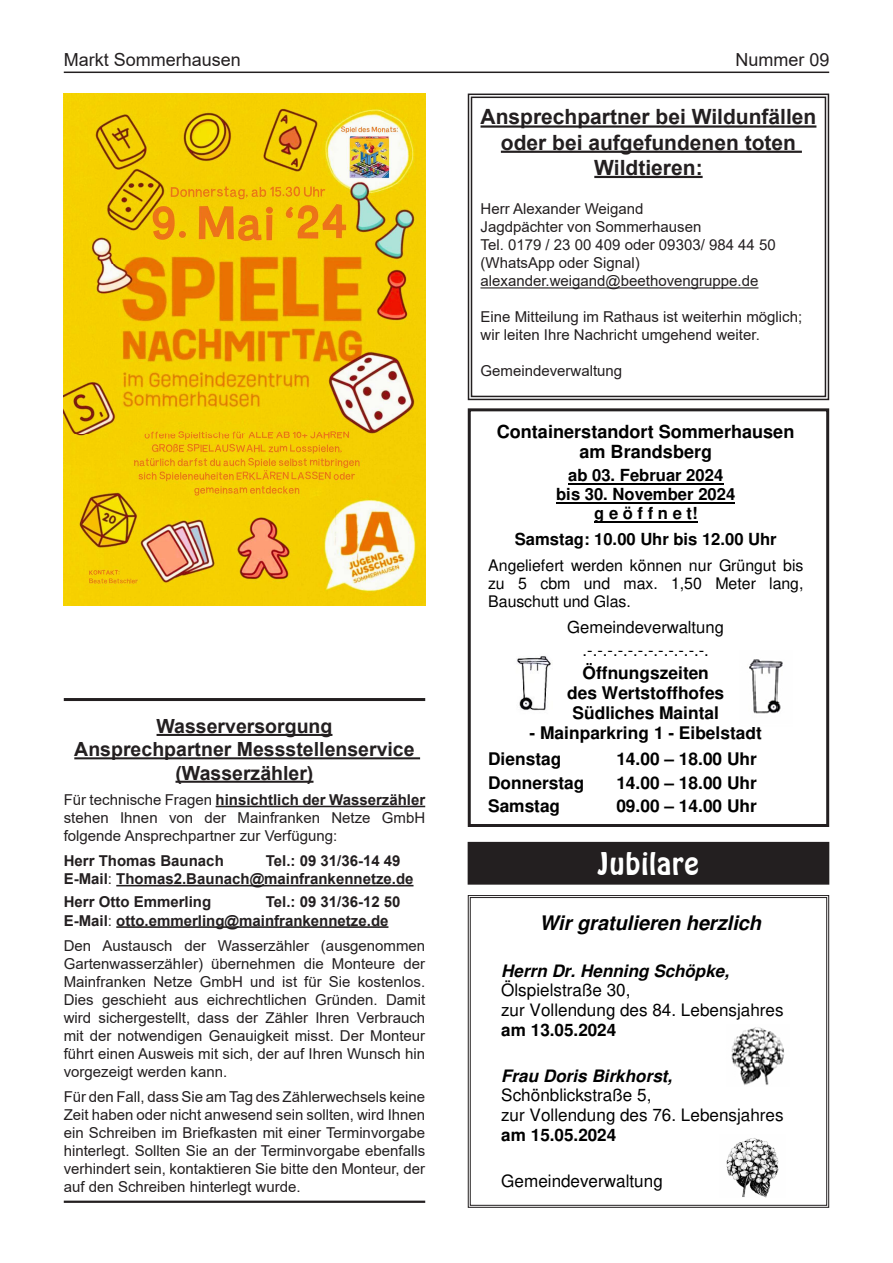
<style>
.page{position:relative;width:893px;height:1263px;background:#fff}
.page>*{position:absolute;margin:0;border:0;box-sizing:border-box;transform-origin:0 0}
.t1{font:30px "Hobo BT";color:#fff}
.t2{font:700 21px/25.2px "Arial";color:#231f20;text-align:center}
.t3{font:italic 700 19.95px "Helvetica";color:#000}
.t4{font:700 19.5px/23.4px "Arial";color:#231f20;text-align:center}
.t5{font:700 18.15px/20.9px "Helvetica";color:#000;text-align:center}
.t6{font:18px "Arial";color:#231f20}
.t7{font:700 17.4px/20px "Helvetica";letter-spacing:-.005em;color:#000;text-align:center}
.t8{font:17.1px/19.6px "Helvetica";letter-spacing:.005em;color:#000}
.t9{font:700 17.1px/19.6px "Helvetica";letter-spacing:.005em;color:#000}
.t10{font:italic 700 17.1px "Helvetica";color:#000}
.t11{font:700 16.65px/19px "Helvetica";color:#000;text-align:center}
.t12{font:16.65px/22.6px "Helvetica";color:#000;text-align:center}
.t13{font:15.9px/18.1px "Helvetica";color:#000;text-align:justify}
.t14{font:15px/18px "Arial";color:#231f20;text-align:justify}
.t15{font:700 15px/18px "Arial";color:#231f20}
.s1{font-weight:700}
.s2{font-weight:400}
</style>
<div class="page">
<hr style="left:64px;top:72px;width:765px;height:1px;background:#231f20">
<img style="left:64px;top:94px;width:361px;height:511px">
<svg style="left:467px;top:93px;width:363px;height:308px"></svg>
<div style="left:471px;top:97px;width:355px;height:300px;border:1px solid #231f20"></div>
<hr style="left:568px;top:483px;width:155px;height:2px;background:#000">
<hr style="left:556px;top:502px;width:179px;height:2px;background:#000">
<hr style="left:594px;top:521px;width:103px;height:2px;background:#000">
<img style="left:517px;top:656px;width:34px;height:55px">
<img style="left:749px;top:659px;width:34px;height:55px">
<hr style="left:157px;top:734px;width:175px;height:2px;background:#231f20">
<hr style="left:74px;top:757px;width:346px;height:2px;background:#231f20">
<hr style="left:175px;top:781px;width:138px;height:2px;background:#231f20">
<hr style="left:216px;top:806px;width:209px;height:1px;background:#231f20">
<hr style="left:116px;top:885px;width:297px;height:1px;background:#231f20">
<hr style="left:116px;top:926px;width:272px;height:2px;background:#231f20">
<hr style="left:64px;top:1200px;width:361px;height:3px;background:#231f20">
<svg style="left:467px;top:895px;width:363px;height:313px"></svg>
<div style="left:470px;top:897px;width:357px;height:309px;border:1px solid #231f20"></div>
<div style="left:468px;top:842px;width:361px;height:42px;background:#231f20"></div>
<div style="left:468px;top:408px;width:361px;height:419px;border:3px solid #231f20"></div>
<hr style="left:64px;top:698px;width:361px;height:3px;background:#231f20">
<p class="t6" style="left:64px;top:48px;width:179px">Markt Sommerhausen</p>
<p class="t6" style="left:735px;top:48px;width:96px">Nummer 09</p>
<h3 class="t4" style="left:74px;top:714px;width:342px">Wasserversorgung<br>Ansprechpartner Messstellenservice (Wasserzähler)</h3>
<p class="t14" style="left:64px;top:790px;width:363px">Für technische Fragen <span class="s1">hinsichtlich der Wasserzähler </span>stehen Ihnen von der Mainfranken Netze GmbH folgende Ansprechpartner zur Verfügung:</p>
<p class="t15" style="left:64px;top:852px;width:162px">Herr Thomas Baunach</p>
<p class="t15" style="left:64px;top:852px;width:351px;text-indent:202px">Tel.: 09 31/36-14 49<br>E-Mail<span class="s2">:</span> Thomas2.Baunach@mainfrankennetze.de</p>
<p class="t15" style="left:64px;top:893px;width:149px">Herr Otto Emmerling</p>
<p class="t15" style="left:64px;top:893px;width:338px;text-indent:202px">Tel.: 09 31/36-12 50<br>E-Mail<span class="s2">:</span> otto.emmerling@mainfrankennetze.de</p>
<p class="t14" style="left:64px;top:936px;width:363px">Den Austausch der Wasserzähler (ausgenommen Gartenwasserzähler) übernehmen die Monteure der Mainfranken Netze GmbH und ist für Sie kostenlos.<br>Dies geschieht aus eichrechtlichen Gründen. Damit wird sichergestellt, dass der Zähler Ihren Verbrauch mit der notwendigen Genauigkeit misst. Der Monteur führt einen Ausweis mit sich, der auf Ihren Wunsch hin vorgezeigt werden kann.</p>
<p class="t14" style="left:64px;top:1087px;width:363px">Für den Fall, dass Sie am Tag des Zählerwechsels keine Zeit haben oder nicht anwesend sein sollten, wird Ihnen ein Schreiben im Briefkasten mit einer Terminvorgabe hinterlegt. Sollten Sie an der Terminvorgabe ebenfalls verhindert sein, kontaktieren Sie bitte den Monteur, der auf den Schreiben hinterlegt wurde.</p>
<h2 class="t2" style="left:480px;top:105px;width:337px">Ansprechpartner bei Wildunfällen oder bei aufgefundenen toten<br>Wildtieren:</h2>
<p class="t14" style="left:480px;top:200px;width:297px;text-align:left">Herr Alexander Weigand<br>Jagdpächter von Sommerhausen<br>Tel. 0179 / 23 00 409 oder 09303/ 984 44 50 (WhatsApp oder Signal) alexander.weigand@beethovengruppe.de</p>
<p class="t14" style="left:480px;top:308px;width:323px">Eine Mitteilung im Rathaus ist weiterhin möglich; wir leiten Ihre Nachricht umgehend weiter.</p>
<p class="t14" style="left:480px;top:362px;width:143px">Gemeindeverwaltung</p>
<p class="t5" style="left:497px;top:421px;width:299px">Containerstandort Sommerhausen am Brandsberg</p>
<p class="t11" style="left:556px;top:466px;width:181px">ab 03. Februar 2024 bis 30. November 2024 g e ö f f n e t!</p>
<p class="t11" style="left:515px;top:530px;width:264px">Samstag: 10.00 Uhr bis 12.00 Uhr</p>
<p class="t13" style="left:488px;top:557px;width:317px">Angeliefert werden können nur Grüngut bis zu 5 cbm und max. 1,50 Meter lang, Bauschutt und Glas.</p>
<p class="t12" style="left:567px;top:617px;width:158px">Gemeindeverwaltung .-.-.-.-.-.-.-.-.-.-.-.-.</p>
<p class="t7" style="left:567px;top:663px;width:159px">Öffnungszeiten des Wertstoffhofes<br>Südliches Maintal</p>
<p class="t7" style="left:488px;top:719px;width:275px;line-height:26.8px;text-align:left;text-indent:41px">- Mainparkring 1 - Eibelstadt<br>Dienstag</p>
<p class="t7" style="left:616px;top:749px;width:142px">14.00 – 18.00 Uhr</p>
<p class="t7" style="left:488px;top:773px;width:98px">Donnerstag</p>
<p class="t7" style="left:616px;top:773px;width:142px">14.00 – 18.00 Uhr</p>
<p class="t7" style="left:488px;top:796px;width:74px">Samstag</p>
<p class="t7" style="left:616px;top:796px;width:142px">09.00 – 14.00 Uhr</p>
<p class="t9" style="left:501px;top:777px;width:220px;text-indent:90px">Sommerhausen<br>03.05.2024 - Jubilare</p>
<p class="t9" style="left:501px;top:777px;width:47px">Markt</p>
<h1 class="t1" style="left:598px;top:845px;width:102px">Jubilare</h1>
<h3 class="t3" style="left:539px;top:915px;width:223px">Wir gratulieren herzlich</h3>
<p class="t10" style="left:501px;top:964px;width:230px">Herrn Dr. Henning Schöpke,</p>
<p class="t8" style="left:501px;top:980px;width:284px">Ölspielstraße 30,<br>zur Vollendung des 84. Lebensjahres</p>
<p class="t9" style="left:501px;top:1020px;width:117px">am 13.05.2024</p>
<p class="t10" style="left:501px;top:1069px;width:173px">Frau Doris Birkhorst,</p>
<p class="t8" style="left:501px;top:1085px;width:284px">Schönblickstraße 5,<br>zur Vollendung des 76. Lebensjahres</p>
<p class="t9" style="left:501px;top:1125px;width:117px">am 15.05.2024</p>
<p class="t8" style="left:501px;top:1171px;width:163px">Gemeindeverwaltung</p>
</div>
